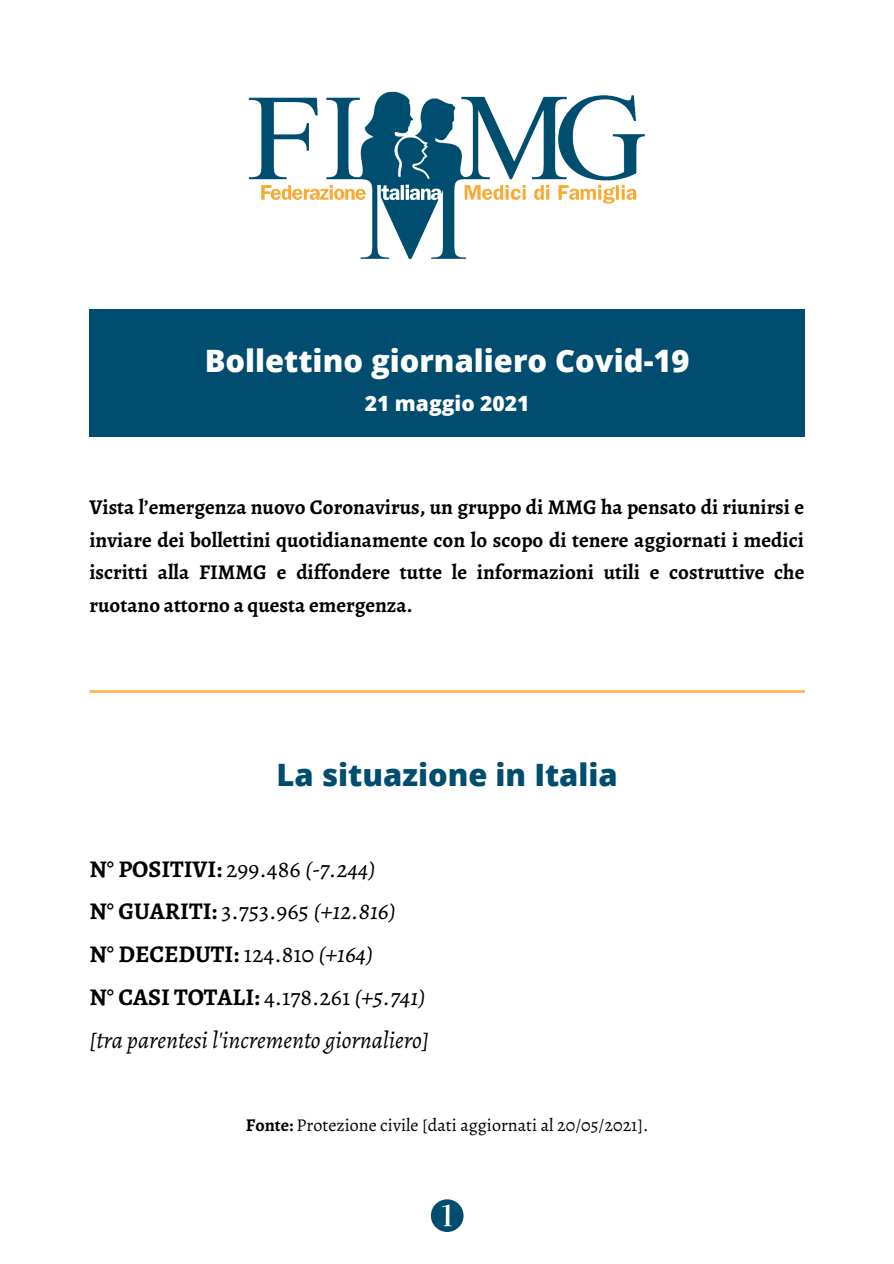
<style>
.page{position:relative;width:894px;height:1264px;background:#fff}
.page>*{position:absolute;margin:0;border:0;box-sizing:border-box;transform-origin:0 0}
.t1{font:800 30.9px "Open Sans";color:#fff}
.t2{font:800 30.9px "Open Sans";color:#004d70}
.t3{font:700 24px "Alegreya";color:#000}
.t4{font:italic 24px "Alegreya";color:#000}
.t5{font:700 21px/32.7px "Alegreya";color:#000;text-align:justify}
.t6{font:800 21px "Open Sans";color:#fff}
.t7{font:18px "Alegreya";color:#000}
.s1{font-weight:400}
.s2{font-weight:400;font-style:italic}
.s3{font-weight:700}
</style>
<div class="page">
<img style="left:248px;top:91px;width:397px;height:168px">
<svg style="left:89px;top:690px;width:715px;height:2px"></svg>
<div style="left:89px;top:309px;width:715px;height:128px;background:#004d70"></div>
<svg style="left:431px;top:1199px;width:32px;height:32px"></svg>
<p class="t1" style="left:204px;top:338px;width:486px">Bollettino giornaliero Covid-19</p>
<p class="t6" style="left:365px;top:388px;width:166px">21 maggio 2021</p>
<p class="t5" style="left:89px;top:490px;width:716px">Vista l’emergenza nuovo Coronavirus, un gruppo di MMG ha pensato di riunirsi e inviare dei bollettini quotidianamente con lo scopo di tenere aggiornati i medici iscritti alla FIMMG e diffondere tutte le informazioni utili e costruttive che ruotano attorno a questa emergenza.</p>
<p class="t2" style="left:276px;top:753px;width:342px">La situazione in Italia</p>
<p class="t3" style="left:89px;top:852px;width:288px">N° POSITIVI: <span class="s1">299.486</span> <span class="s2">(-7.244)</span></p>
<p class="t3" style="left:89px;top:895px;width:308px">N° GUARITI: <span class="s1">3.753.965</span> <span class="s2">(+12.816)</span></p>
<p class="t3" style="left:89px;top:937px;width:285px">N° DECEDUTI: <span class="s1">124.810</span> <span class="s2">(+164)</span></p>
<p class="t3" style="left:89px;top:980px;width:338px">N° CASI TOTALI: <span class="s1">4.178.261</span> <span class="s2">(+5.741)</span></p>
<p class="t4" style="left:89px;top:1023px;width:341px">[tra parentesi l'incremento giornaliero]</p>
<p class="t7" style="left:246px;top:1113px;width:404px"><span class="s3">Fonte:</span> Protezione civile [dati aggiornati al 20/05/2021].</p>
</div>
